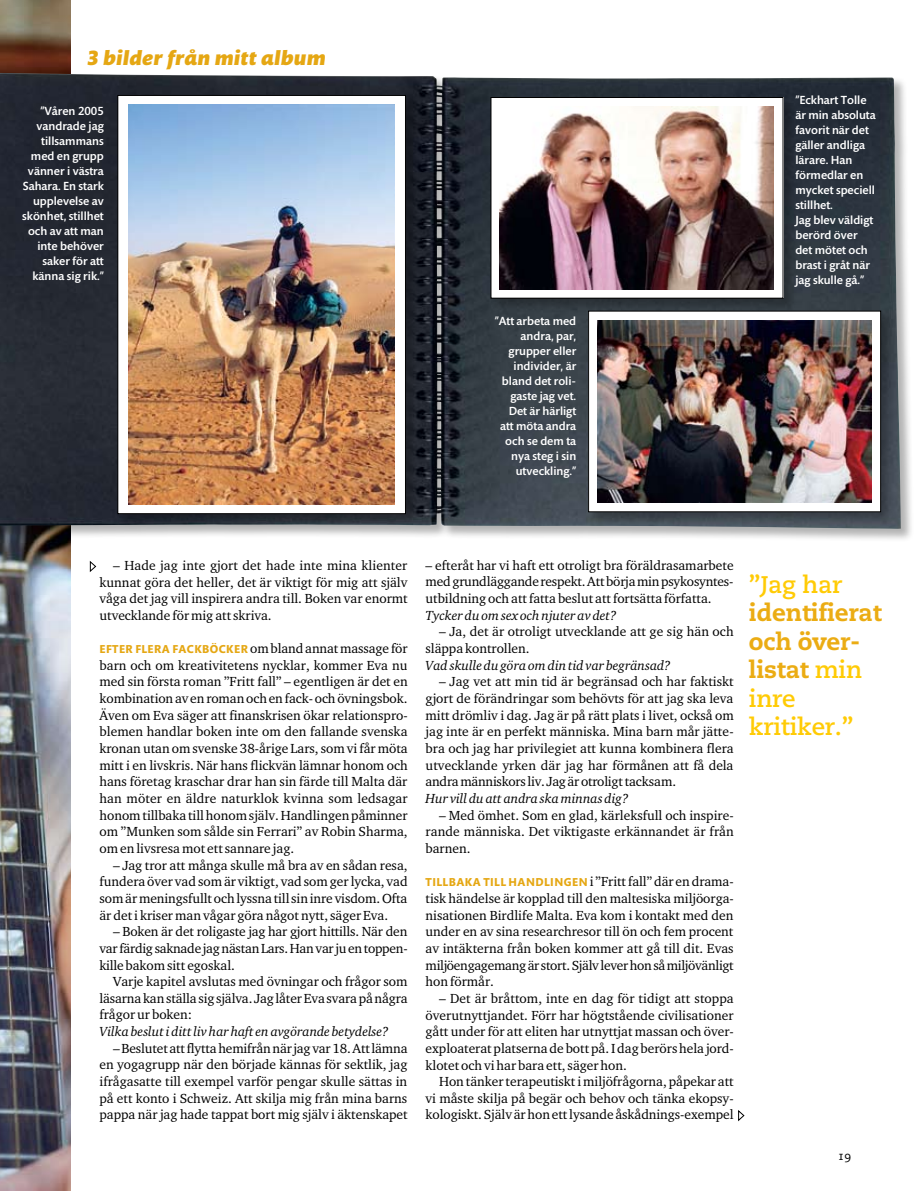
<style>
.page{position:relative;width:915px;height:1191px;background:#fff}
.page>*{position:absolute;margin:0;border:0;box-sizing:border-box;transform-origin:0 0}
.t1{font:800 24px/28.5px "Caecilia LT Std";letter-spacing:-.005em;color:#ebac13}
.t2{font:700 24px "Caecilia LT Std";letter-spacing:-.005em;color:#ffcb05}
.t3{font:italic 900 21px "Mundo Sans Std";letter-spacing:.01em;color:#e5a713}
.t4{font:13.5px/16.6px "Charter ITC Std";color:#000;text-align:justify}
.t5{font:italic 13.5px "Charter ITC Std";color:#000}
.t6{font:500 12px/15px "Mundo Sans Std";color:#fff;text-align:right}
.t7{font:12px "Caecilia LT Std";color:#000}
.s1{font-family:"Mundo Sans Std";font-weight:700;font-size:11.7px;color:#e5a713}
.s2{font-weight:700;color:#ffcb05}
</style>
<div class="page">
<img style="left:0;top:0;width:71px;height:1191px">
<svg style="left:738px;top:1110px;width:6px;height:10px"></svg>
<div style="left:0;top:72px;width:913px;height:470px;background:#000;opacity:.3"></div>
<img style="left:0;top:73px;width:900px;height:456px">
<div style="left:116px;top:94px;width:302px;height:433px;background:#000;opacity:.25"></div>
<div style="left:118px;top:95px;width:287px;height:418px;background:#fff"></div>
<div style="left:117px;top:95px;width:288px;height:419px;border:1px solid #000"></div>
<img style="left:128px;top:105px;width:266px;height:399px">
<div style="left:587px;top:310px;width:306px;height:215px;background:#000;opacity:.25"></div>
<div style="left:588px;top:311px;width:292px;height:201px;background:#fff"></div>
<img style="left:597px;top:320px;width:273px;height:183px">
<div style="left:489px;top:96px;width:307px;height:215px;background:#000;opacity:.25"></div>
<div style="left:491px;top:97px;width:291px;height:201px;background:#fff"></div>
<div style="left:490px;top:97px;width:293px;height:201px;border:1px solid #000"></div>
<img style="left:499px;top:107px;width:274px;height:182px">
<svg style="left:90px;top:561px;width:6px;height:11px"></svg>
<h2 class="t3" style="left:87px;top:46px;width:240px">3 bilder från mitt album</h2>
<p class="t6" style="left:22px;top:104px;width:83px">”Våren 2005 vandrade jag tillsammans med en grupp vänner i västra<br>Sahara. En stark upplevelse av skönhet, stillhet och av att man inte behöver saker för att känna sig rik.”</p>
<p class="t6" style="left:494px;top:313px;width:83px">”Att arbeta med andra, par, grupper eller individer, är bland det roli&shy;gaste jag vet.<br>Det är härligt att möta andra och se dem ta nya steg i sin utveckling.”</p>
<p class="t6" style="left:795px;top:93px;width:82px;text-align:left">”Eckhart Tolle är min absoluta favorit när det gäller andliga lärare. Han förmedlar en mycket speciell stillhet.<br>Jag blev väldigt berörd över det mötet och brast i gråt när jag skulle gå.”</p>
<p class="t4" style="left:99px;top:557px;width:309px;text-indent:14px">– Hade jag inte gjort det hade inte mina klienter kunnat göra det heller, det är viktigt för mig att själv våga det jag vill inspirera andra till. Boken var enormt utvecklande för mig att skriva.</p>
<p class="t4" style="left:99px;top:640px;width:309px"><span class="s1">EFTER FLERA FACKBÖCKER</span> om bland annat massage för barn och om kreativitetens nycklar, kommer Eva nu med sin första roman ”Fritt fall” – egentligen är det en kombination av en roman och en fack- och övningsbok.<br>Även om Eva säger att finanskrisen ökar relationspro&shy;blemen handlar boken inte om den fallande svenska kronan utan om svenske 38-årige Lars, som vi får möta mitt i en livskris. När hans flickvän lämnar honom och hans företag kraschar drar han sin färde till Malta där han möter en äldre naturklok kvinna som ledsagar honom tillbaka till honom själv. Handlingen påminner om ”Munken som sålde sin Ferrari” av Robin Sharma, om en livsresa mot ett sannare jag.</p>
<p class="t4" style="left:99px;top:856px;width:309px;text-indent:14px">– Jag tror att många skulle må bra av en sådan resa, fundera över vad som är viktigt, vad som ger lycka, vad som är meningsfullt och lyssna till sin inre visdom. Ofta är det i kriser man vågar göra något nytt, säger Eva.</p>
<p class="t4" style="left:99px;top:923px;width:309px;text-indent:14px">– Boken är det roligaste jag har gjort hittills. När den var färdig saknade jag nästan Lars. Han var ju en toppen&shy;kille bakom sitt egoskal.</p>
<p class="t4" style="left:99px;top:973px;width:309px;text-indent:14px">Varje kapitel avslutas med övningar och frågor som läsarna kan ställa sig själva. Jag låter Eva svara på några frågor ur boken:</p>
<p class="t5" style="left:99px;top:1023px;width:291px">Vilka beslut i ditt liv har haft en avgörande betydelse?</p>
<p class="t4" style="left:99px;top:1039px;width:309px;text-indent:14px">– Beslutet att flytta hemifrån när jag var 18. Att lämna en yogagrupp när den började kännas för sektlik, jag ifrågasatte till exempel varför pengar skulle sättas in på ett konto i Schweiz. Att skilja mig från mina barns pappa när jag hade tappat bort mig själv i äktenskapet</p>
<p class="t4" style="left:425px;top:556px;width:309px">– efteråt har vi haft ett otroligt bra föräldrasamarbete med grundläggande respekt. Att börja min psykosyntes&shy;utbildning och att fatta beslut att fortsätta författa.</p>
<p class="t5" style="left:425px;top:607px;width:192px">Tycker du om sex och njuter av det?</p>
<p class="t4" style="left:425px;top:623px;width:309px;text-indent:14px">– Ja, det är otroligt utvecklande att ge sig hän och släppa kontrollen.</p>
<p class="t5" style="left:425px;top:657px;width:247px">Vad skulle du göra om din tid var begränsad?</p>
<p class="t4" style="left:425px;top:673px;width:309px;text-indent:14px">– Jag vet att min tid är begränsad och har faktiskt gjort de förändringar som behövts för att jag ska leva mitt drömliv i dag. Jag är på rätt plats i livet, också om jag inte är en perfekt människa. Mina barn mår jätte&shy;bra och jag har privilegiet att kunna kombinera flera utvecklande yrken där jag har förmånen att få dela andra människors liv. Jag är otroligt tacksam.</p>
<p class="t5" style="left:425px;top:790px;width:204px">Hur vill du att andra ska minnas dig?</p>
<p class="t4" style="left:425px;top:806px;width:310px;text-indent:14px">– Med ömhet. Som en glad, kärleksfull och inspire&shy;rande människa. Det viktigaste erkännandet är från barnen.</p>
<p class="t4" style="left:425px;top:873px;width:309px"><span class="s1">TILLBAKA TILL HANDLINGEN</span> i ”Fritt fall” där en drama&shy;tisk händelse är kopplad till den maltesiska miljöorga&shy;nisationen Birdlife Malta. Eva kom i kontakt med den under en av sina researchresor till ön och fem procent av intäkterna från boken kommer att gå till dit. Evas miljöengagemang är stort. Själv lever hon så miljövänligt hon förmår.</p>
<p class="t4" style="left:425px;top:989px;width:310px;text-indent:14px">– Det är bråttom, inte en dag för tidigt att stoppa överutnyttjandet. Förr har högtstående civilisationer gått under för att eliten har utnyttjat massan och över&shy;exploaterat platserna de bott på. I dag berörs hela jord&shy;klotet och vi har bara ett, säger hon.</p>
<p class="t4" style="left:425px;top:1073px;width:309px;text-indent:14px">Hon tänker terapeutiskt i miljöfrågorna, påpekar att vi måste skilja på begär och behov och tänka ekopsy&shy;kologiskt. Själv är hon ett lysande åskådnings-exempel</p>
<h1 class="t2" style="left:748px;top:570px;width:95px">”Jag har</h1>
<h1 class="t1" style="left:748px;top:598px;width:134px">identifierat och över&shy;listat <span class="s2">min inre kritiker.”</span></h1>
<p class="t7" style="left:837px;top:1149px;width:15px">19</p>
</div>
